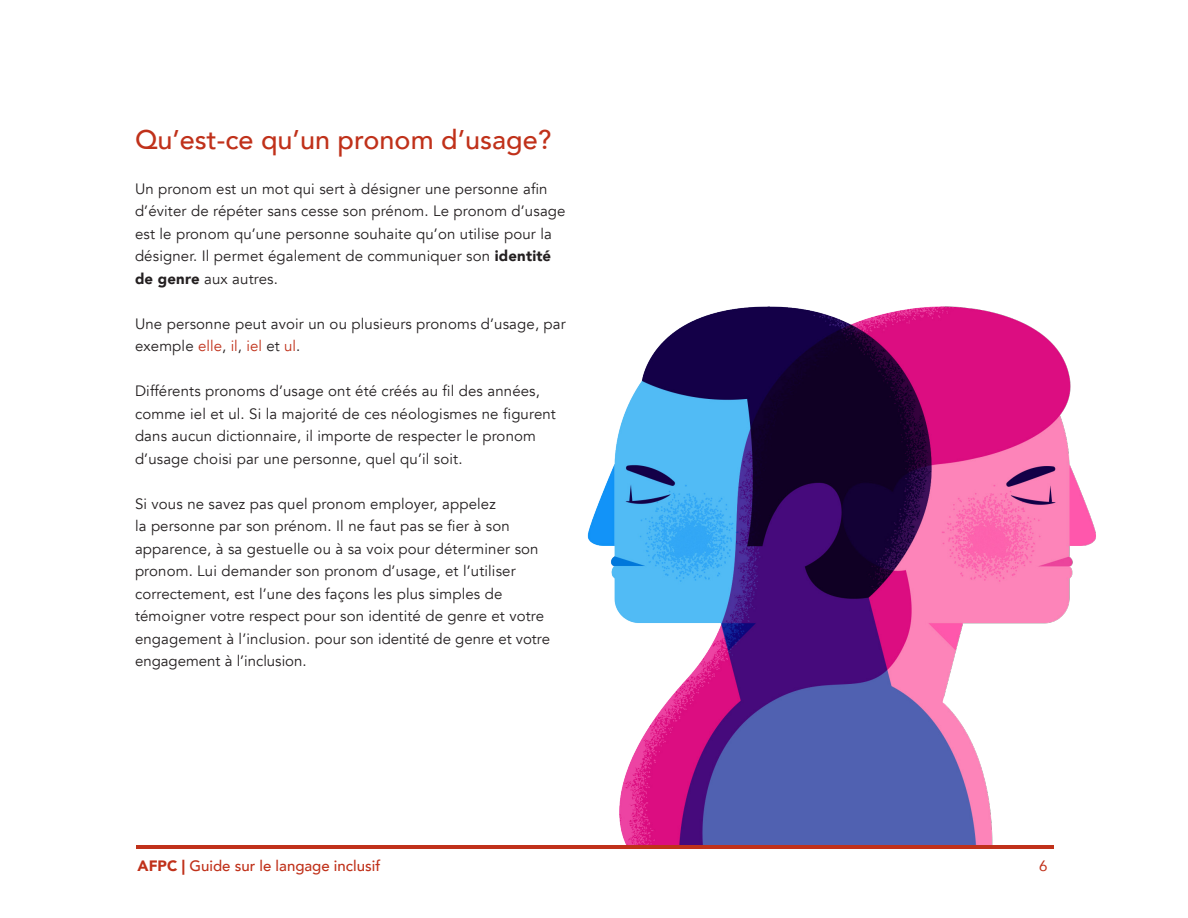
<style>
.page{position:relative;width:1188px;height:918px;background:#fff}
.page>*{position:absolute;margin:0;border:0;box-sizing:border-box;transform-origin:0 0}
.t1{font:500 27px "Avenir";color:#c0311a}
.t2{font:15px/22.5px "Avenir";letter-spacing:.01em;color:#231f20}
.t3{font:500 15px "Avenir";color:#c0311a}
.t4{font:15px "Avenir";color:#c0311a}
.s1{font-weight:900}
.s2{color:#c0311a}
</style>
<div class="page">
<img style="left:543px;top:306px;width:553px;height:540px">
<hr style="left:136px;top:846px;width:918px;height:3px;background:#c0311a">
<p class="t1" style="left:135px;top:116px;width:418px">Qu’est-ce qu’un pronom d’usage?</p>
<p class="t2" style="left:135px;top:177px;width:432px">Un pronom est un mot qui sert à désigner une personne afin d’éviter de répéter sans cesse son prénom. Le pronom d’usage est le pronom qu’une personne souhaite qu’on utilise pour la désigner. Il permet également de communiquer son <span class="s1">identité de genre</span> aux autres.</p>
<p class="t2" style="left:135px;top:312px;width:432px">Une personne peut avoir un ou plusieurs pronoms d’usage, par exemple <span class="s2">elle</span>, <span class="s2">il</span>, <span class="s2">iel</span> et <span class="s2">ul</span>.</p>
<p class="t2" style="left:135px;top:380px;width:422px">Différents pronoms d’usage ont été créés au fil des années, comme iel et ul. Si la majorité de ces néologismes ne figurent dans aucun dictionnaire, il importe de respecter le pronom d’usage choisi par une personne, quel qu’il soit.</p>
<p class="t2" style="left:135px;top:492px;width:417px">Si vous ne savez pas quel pronom employer, appelez<br>la personne par son prénom. Il ne faut pas se fier à son apparence, à sa gestuelle ou à sa voix pour déterminer son pronom. Lui demander son pronom d’usage, et l’utiliser correctement, est l’une des façons les plus simples de témoigner votre respect pour son identité de genre et votre engagement à l’inclusion. pour son identité de genre et votre engagement à l’inclusion.</p>
<p class="t3" style="left:138px;top:853px;width:244px"><span class="s1">AFPC |</span> Guide sur le langage inclusif</p>
<p class="t4" style="left:1039px;top:854px;width:10px">6</p>
</div>
